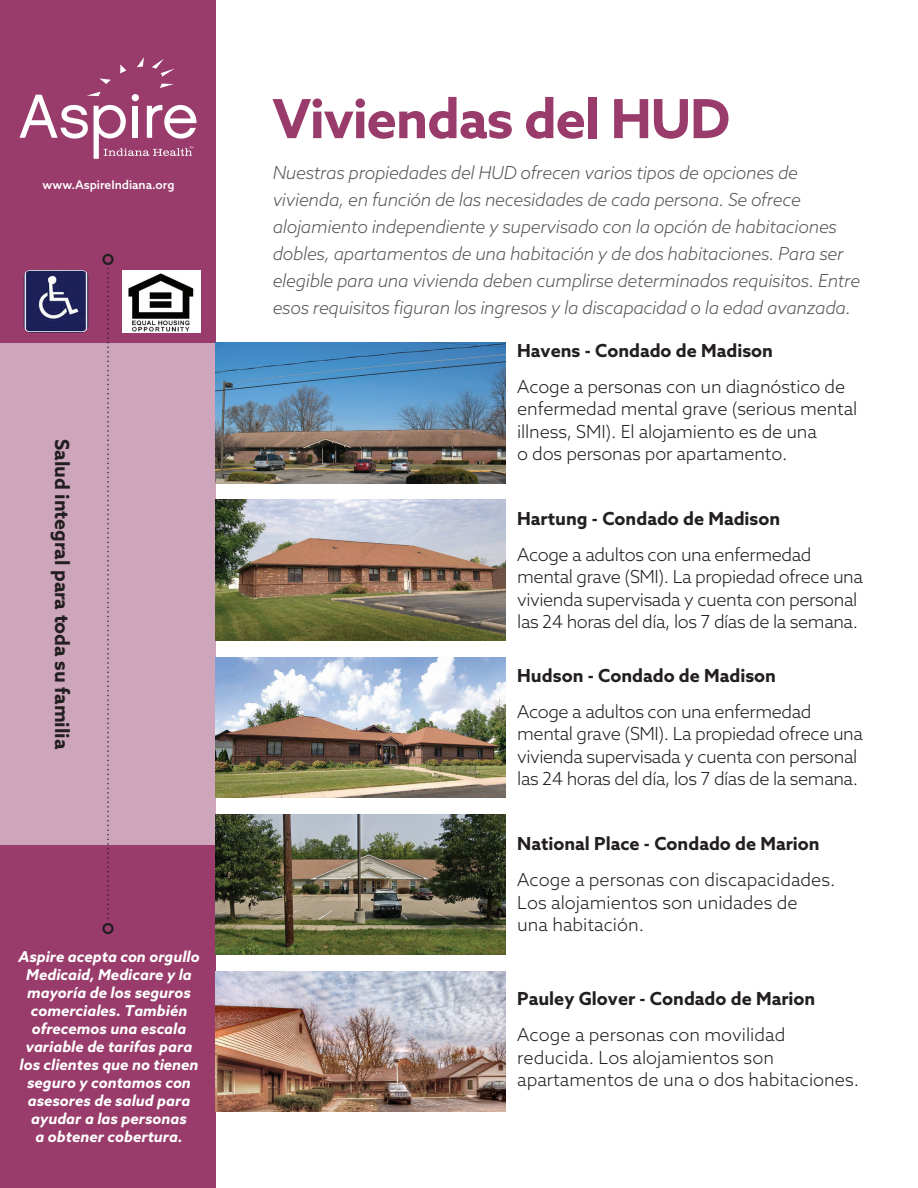
<style>
.page{position:relative;width:918px;height:1188px;background:#fff}
.page>*{position:absolute;margin:0;border:0;box-sizing:border-box;transform-origin:0 0}
.t1{font:700 54px "Azo Sans";letter-spacing:-.02em;color:#993c6b}
.t2{font:700 19.5px "Azo Sans";color:#231f20}
.t3{font:300 18px/22.5px "Azo Sans";letter-spacing:-.01em;color:#231f20}
.t4{font:italic 300 18px/27px "Azo Sans";letter-spacing:-.02em;color:#57585a}
.t5{font:700 18px "Azo Sans";color:#231f20}
.t6{font:italic 700 15px/18px "Azo Sans";color:#fff;text-align:center}
.t7{font:500 12px "Azo Sans";color:#fff}
</style>
<div class="page">
<div style="left:0;top:0;width:216px;height:1188px;background:#993c6b"></div>
<div style="left:0;top:343px;width:216px;height:502px;background:#cea6bb"></div>
<svg style="left:107px;top:267px;width:2px;height:652px"></svg>
<div style="left:102px;top:254px;width:12px;height:11px;border:2px solid #231f20;border-radius:50%"></div>
<div style="left:102px;top:923px;width:12px;height:11px;border:2px solid #231f20;border-radius:50%"></div>
<svg style="left:19px;top:57px;width:178px;height:102px"></svg>
<img style="left:216px;top:343px;width:289px;height:140px">
<img style="left:216px;top:500px;width:289px;height:140px">
<img style="left:216px;top:657px;width:289px;height:140px">
<img style="left:216px;top:971px;width:290px;height:140px">
<img style="left:216px;top:814px;width:290px;height:140px">
<div style="left:122px;top:270px;width:79px;height:63px;background:#fff"></div>
<img style="left:129px;top:273px;width:65px;height:58px">
<img style="left:24px;top:270px;width:64px;height:63px">
<p class="t7" style="left:42px;top:177px;width:134px">www.AspireIndiana.org</p>
<p class="t2" style="left:75px;top:439px;width:312px;rotate:90deg">Salud integral para toda su familia</p>
<p class="t6" style="left:18px;top:947px;width:183px">Aspire acepta con orgullo<br>Medicaid, Medicare y la mayoría de los seguros comerciales. También ofrecemos una escala variable de tarifas para los clientes que no tienen seguro y contamos con asesores de salud para ayudar a las personas<br>a obtener cobertura.</p>
<h1 class="t1" style="left:273px;top:83px;width:459px">Viviendas del HUD</h1>
<p class="t4" style="left:273px;top:158px;width:589px">Nuestras propiedades del HUD ofrecen varios tipos de opciones de vivienda, en función de las necesidades de cada persona. Se ofrece alojamiento independiente y supervisado con la opción de habitaciones dobles, apartamentos de una habitación y de dos habitaciones. Para ser elegible para una vivienda deben cumplirse determinados requisitos. Entre esos requisitos figuran los ingresos y la discapacidad o la edad avanzada.</p>
<p class="t5" style="left:517px;top:338px;width:257px">Havens - Condado de Madison</p>
<p class="t3" style="left:517px;top:375px;width:342px">Acoge a personas con un diagnóstico de enfermedad mental grave (serious mental illness, SMI). El alojamiento es de una<br>o dos personas por apartamento.</p>
<p class="t5" style="left:517px;top:506px;width:265px">Hartung - Condado de Madison</p>
<p class="t3" style="left:517px;top:543px;width:347px">Acoge a adultos con una enfermedad mental grave (SMI). La propiedad ofrece una vivienda supervisada y cuenta con personal las 24 horas del día, los 7 días de la semana.</p>
<p class="t5" style="left:517px;top:664px;width:260px">Hudson - Condado de Madison</p>
<p class="t3" style="left:517px;top:700px;width:347px">Acoge a adultos con una enfermedad mental grave (SMI). La propiedad ofrece una vivienda supervisada y cuenta con personal las 24 horas del día, los 7 días de la semana.</p>
<p class="t5" style="left:517px;top:832px;width:304px">National Place - Condado de Marion</p>
<p class="t3" style="left:517px;top:868px;width:320px">Acoge a personas con discapacidades.<br>Los alojamientos son unidades de<br>una habitación.</p>
<p class="t5" style="left:517px;top:987px;width:300px">Pauley Glover - Condado de Marion</p>
<p class="t3" style="left:517px;top:1023px;width:343px">Acoge a personas con movilidad reducida. Los alojamientos son apartamentos de una o dos habitaciones.</p>
</div>
